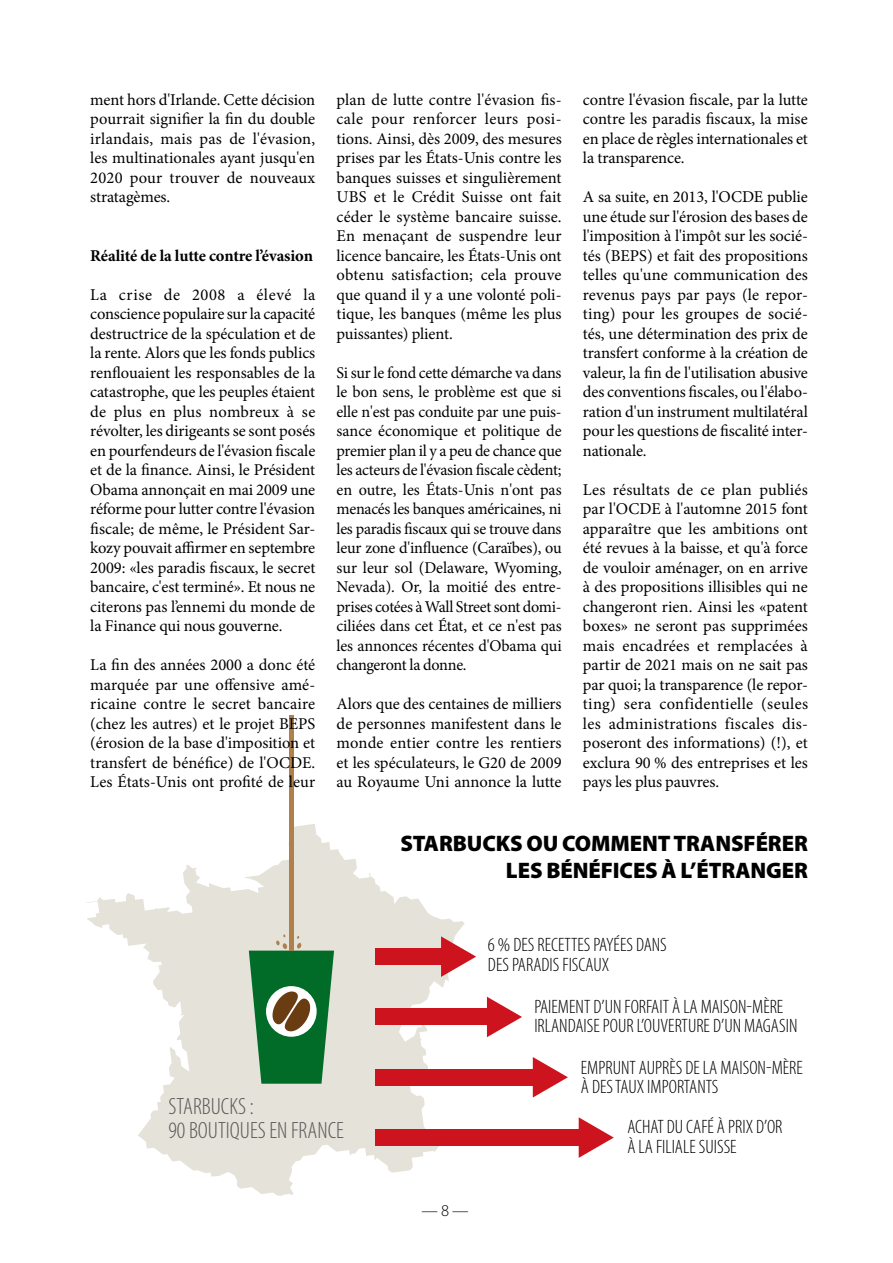
<style>
.page{position:relative;width:893px;height:1263px;background:#fff}
.page>*{position:absolute;margin:0;border:0;box-sizing:border-box;transform-origin:0 0}
.t1{font:300 condensed 23.55px/23.5px "Myriad Pro";color:#575756}
.t2{font:900 22.5px/27px "Myriad Pro";letter-spacing:-.005em;color:#000;text-align:right}
.t3{font:300 condensed 19.35px/19.4px "Myriad Pro";color:#000}
.t4{font:16.5px/19.5px "Minion Pro";letter-spacing:-.005em;color:#000;text-align:justify}
.t5{font:700 16.5px "Minion Pro";letter-spacing:-.01em;color:#000}
.t6{font:300 16.5px "Myriad Pro";color:#000}
</style>
<div class="page">
<svg style="left:86px;top:824px;width:493px;height:372px"></svg>
<div style="left:289px;top:715px;width:5px;height:235px;background:#b17f4a"></div>
<svg style="left:249px;top:934px;width:85px;height:150px"></svg>
<div style="left:375px;top:1008px;width:118px;height:17px;background:#cd131d"></div>
<svg style="left:487px;top:997px;width:35px;height:40px"></svg>
<div style="left:375px;top:1069px;width:162px;height:17px;background:#cd131d"></div>
<svg style="left:533px;top:1057px;width:35px;height:40px"></svg>
<div style="left:375px;top:1129px;width:204px;height:17px;background:#cd131d"></div>
<svg style="left:579px;top:1117px;width:35px;height:41px"></svg>
<div style="left:375px;top:948px;width:68px;height:17px;background:#cd131d"></div>
<svg style="left:441px;top:936px;width:35px;height:41px"></svg>
<p class="t4" style="left:90px;top:90px;width:227px">ment hors d'Irlande. Cette décision pourrait signifier la fin du double irlandais, mais pas de l'évasion, les multinationales ayant jusqu'en 2020 pour trouver de nouveaux stratagèmes.</p>
<p class="t5" style="left:90px;top:244px;width:224px">Réalité de la lutte contre l’évasion</p>
<p class="t4" style="left:90px;top:285px;width:227px">La crise de 2008 a élevé la conscience populaire sur la capacité destructrice de la spéculation et de la rente. Alors que les fonds publics renflouaient les responsables de la catastrophe, que les peuples étaient de plus en plus nombreux à se révolter, les dirigeants se sont posés en pourfendeurs de l'évasion fiscale et de la finance. Ainsi, le Président Obama annonçait en mai 2009 une réforme pour lutter contre l'évasion fiscale; de même, le Président Sar&shy;kozy pouvait affirmer en septembre 2009: «les paradis fiscaux, le secret bancaire, c'est terminé». Et nous ne citerons pas l’ennemi du monde de la Finance qui nous gouverne.</p>
<p class="t4" style="left:90px;top:655px;width:227px">La fin des années 2000 a donc été marquée par une offensive amé&shy;ricaine contre le secret bancaire (chez les autres) et le projet BEPS (érosion de la base d'imposition et transfert de bénéfice) de l'OCDE.<br>Les États-Unis ont profité de leur</p>
<p class="t4" style="left:337px;top:90px;width:227px">plan de lutte contre l'évasion fis&shy;cale pour renforcer leurs posi&shy;tions. Ainsi, dès 2009, des mesures prises par les États-Unis contre les banques suisses et singulièrement UBS et le Crédit Suisse ont fait céder le système bancaire suisse.<br>En menaçant de suspendre leur licence bancaire, les États-Unis ont obtenu satisfaction; cela prouve que quand il y a une volonté poli&shy;tique, les banques (même les plus puissantes) plient.</p>
<p class="t4" style="left:337px;top:363px;width:227px">Si sur le fond cette démarche va dans le bon sens, le problème est que si elle n'est pas conduite par une puis&shy;sance économique et politique de premier plan il y a peu de chance que les acteurs de l'évasion fiscale cèdent; en outre, les États-Unis n'ont pas menacés les banques américaines, ni les paradis fiscaux qui se trouve dans leur zone d'influence (Caraïbes), ou sur leur sol (Delaware, Wyoming, Nevada). Or, la moitié des entre&shy;prises cotées à Wall Street sont domi&shy;ciliées dans cet État, et ce n'est pas les annonces récentes d'Obama qui changeront la donne.</p>
<p class="t4" style="left:337px;top:694px;width:227px">Alors que des centaines de milliers de personnes manifestent dans le monde entier contre les rentiers et les spéculateurs, le G20 de 2009 au Royaume Uni annonce la lutte</p>
<p class="t4" style="left:583px;top:90px;width:227px">contre l'évasion fiscale, par la lutte contre les paradis fiscaux, la mise en place de règles internationales et la transparence.</p>
<p class="t4" style="left:583px;top:187px;width:227px">A sa suite, en 2013, l'OCDE publie une étude sur l'érosion des bases de l'imposition à l'impôt sur les socié&shy;tés (BEPS) et fait des propositions telles qu'une communication des revenus pays par pays (le repor&shy;ting) pour les groupes de socié&shy;tés, une détermination des prix de transfert conforme à la création de valeur, la fin de l'utilisation abusive des conventions fiscales, ou l'élabo&shy;ration d'un instrument multilatéral pour les questions de fiscalité inter&shy;nationale.</p>
<p class="t4" style="left:583px;top:480px;width:227px">Les résultats de ce plan publiés par l'OCDE à l'automne 2015 font apparaître que les ambitions ont été revues à la baisse, et qu'à force de vouloir aménager, on en arrive à des propositions illisibles qui ne changeront rien. Ainsi les «patent boxes» ne seront pas supprimées mais encadrées et remplacées à partir de 2021 mais on ne sait pas par quoi; la transparence (le repor&shy;ting) sera confidentielle (seules les administrations fiscales dis&shy;poseront des informations) (!), et exclura 90 % des entreprises et les pays les plus pauvres.</p>
<p class="t2" style="left:400px;top:829px;width:409px">STARBUCKS OU COMMENT TRANSFÉRER<br>LES BÉNÉFICES À L’ÉTRANGER</p>
<p class="t3" style="left:488px;top:935px;width:180px">6 % DES RECETTES PAYÉES DANS<br>DES PARADIS FISCAUX</p>
<p class="t3" style="left:534px;top:996px;width:265px">PAIEMENT D’UN FORFAIT À LA MAISON-MÈRE<br>IRLANDAISE POUR L’OUVERTURE D’UN MAGASIN</p>
<p class="t3" style="left:581px;top:1057px;width:224px">EMPRUNT AUPRÈS DE LA MAISON-MÈRE<br>À DES TAUX IMPORTANTS</p>
<p class="t1" style="left:168px;top:1094px;width:177px">STARBUCKS :<br>90 BOUTIQUES EN FRANCE</p>
<p class="t6" style="left:421px;top:1200px;width:49px">— 8 —</p>
<p class="t3" style="left:627px;top:1117px;width:157px">ACHAT DU CAFÉ À PRIX D’OR<br>À LA FILIALE SUISSE</p>
</div>
